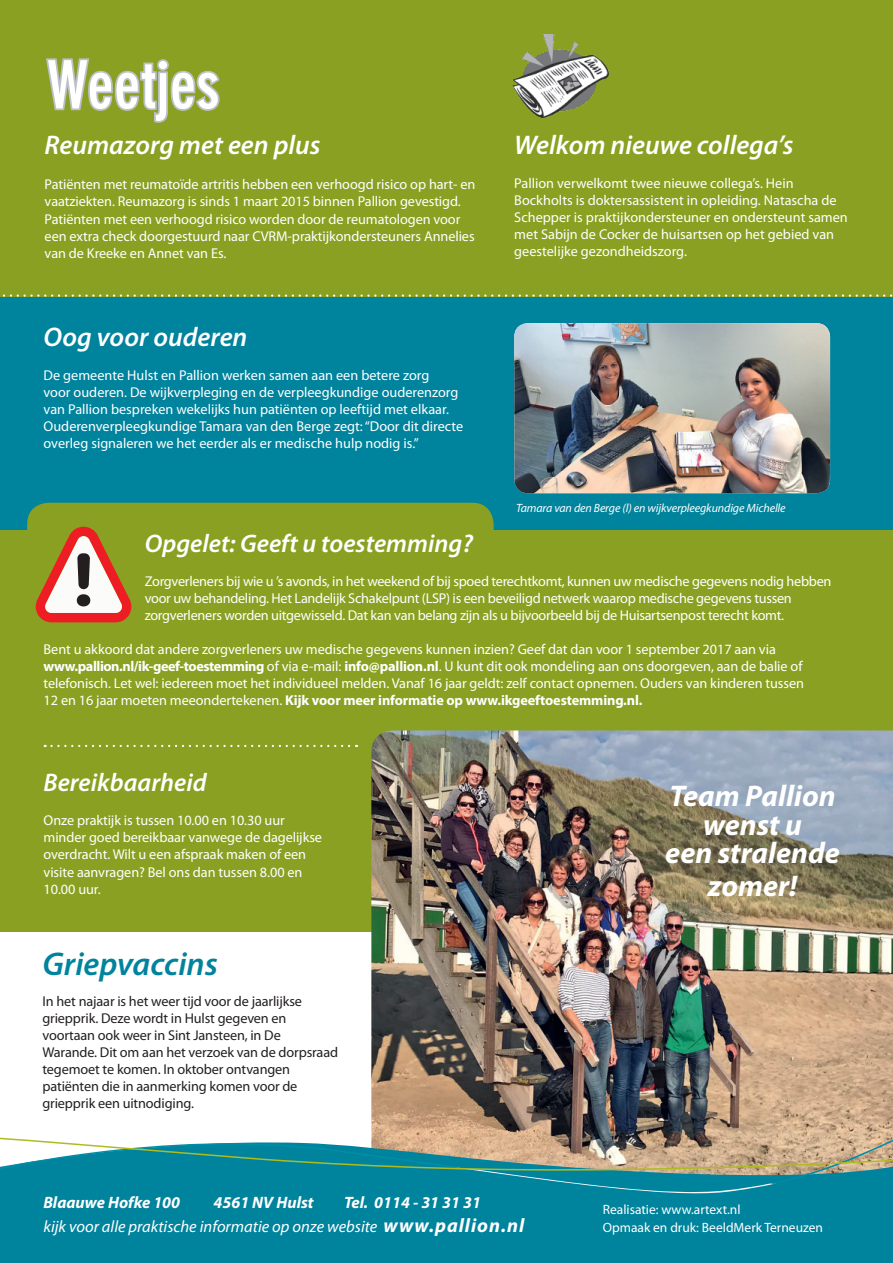
<style>
.page{position:relative;width:893px;height:1263px;background:#fff}
.page>*{position:absolute;margin:0;border:0;box-sizing:border-box;transform-origin:0 0}
.t1{font:700 condensed 65.7px "DIN Neuzeit Grotesk";color:#fff}
.t2{font:italic 600 33px "Myriad Pro";color:#00839d}
.t3{font:italic 700 30px/28.5px "Myriad Pro";color:#fff;text-align:center}
.t4{font:italic 600 27px "Myriad Pro";color:#fff}
.t5{font:italic 600 25.5px "Myriad Pro";color:#fff}
.t6{font:italic 16.5px/24px "Myriad Pro";color:#fff}
.t7{font:italic 700 16.5px "Myriad Pro";color:#fff}
.t8{font:14.25px/17.1px "Myriad Pro";letter-spacing:-.005em;color:#fff}
.t9{font:14.25px/17.1px "Myriad Pro";letter-spacing:-.01em;color:#231f20}
.t10{font:13.5px/18px "Myriad Pro";color:#fff}
.t11{font:italic 12px "Myriad Pro";letter-spacing:-.01em;color:#fff}
.s1{font-weight:700}
.s2{font-weight:700;font-size:19.5px}
</style>
<div class="page">
<div style="left:0;top:297px;width:893px;height:347px;background:#00839d"></div>
<div style="left:0;top:0;width:893px;height:297px;background:#8aa022"></div>
<svg style="left:46px;top:58px;width:174px;height:65px"></svg>
<img style="left:512px;top:34px;width:96px;height:83px">
<svg style="left:2px;top:294px;width:891px;height:3px"></svg>
<div style="left:27px;top:503px;width:467px;height:83px;background:#8aa022;border-radius:21px"></div>
<img style="left:514px;top:323px;width:316px;height:170px">
<div style="left:0;top:530px;width:893px;height:220px;background:#8aa022"></div>
<div style="left:0;top:723px;width:377px;height:208px;background:#8aa022"></div>
<svg style="left:45px;top:745px;width:312px;height:2px"></svg>
<img style="left:371px;top:730px;width:522px;height:395px">
<div style="left:0;top:1240px;width:893px;height:23px;background:#00839d"></div>
<svg style="left:0;top:1125px;width:893px;height:115px;background:#3f949e"></svg>
<svg style="left:36px;top:527px;width:95px;height:95px"></svg>
<h1 class="t1" style="left:47px;top:47px;width:174px">Weetjes</h1>
<h3 class="t4" style="left:45px;top:130px;width:277px">Reumazorg met een plus</h3>
<p class="t8" style="left:45px;top:176px;width:432px">Patiënten met reumatoïde artritis hebben een verhoogd risico op hart- en vaatziekten. Reumazorg is sinds 1 maart 2015 binnen Pallion gevestigd.<br>Patiënten met een verhoogd risico worden door de reumatologen voor een extra check doorgestuurd naar CVRM-praktijkondersteuners Annelies van de Kreeke en Annet van Es.</p>
<h3 class="t4" style="left:44px;top:322px;width:205px">Oog voor ouderen</h3>
<p class="t8" style="left:44px;top:366px;width:421px">De gemeente Hulst en Pallion werken samen aan een betere zorg<br>voor ouderen. De wijkverpleging en de verpleegkundige ouderenzorg van Pallion bespreken wekelijks hun patiënten op leeftijd met elkaar.<br>Ouderenverpleegkundige Tamara van den Berge zegt: “Door dit directe overleg signaleren we het eerder als er medische hulp nodig is.”</p>
<h3 class="t4" style="left:514px;top:130px;width:281px">Welkom nieuwe collega’s</h3>
<p class="t8" style="left:514px;top:174px;width:335px">Pallion verwelkomt twee nieuwe collega’s. Hein Bockholts is doktersassistent in opleiding. Natascha de Schepper is praktijkondersteuner en ondersteunt samen met Sabijn de Cocker de huisartsen op het gebied van geestelijke gezondheidszorg.</p>
<p class="t11" style="left:516px;top:500px;width:271px">Tamara van den Berge (l) en wijkverpleegkundige Michelle</p>
<h3 class="t5" style="left:145px;top:529px;width:330px">Opgelet: Geeft u toestemming?</h3>
<p class="t8" style="left:145px;top:572px;width:688px">Zorgverleners bij wie u ’s avonds, in het weekend of bij spoed terechtkomt, kunnen uw medische gegevens nodig hebben voor uw behandeling. Het Landelijk Schakelpunt (LSP) is een beveiligd netwerk waarop medische gegevens tussen zorgverleners worden uitgewisseld. Dat kan van belang zijn als u bijvoorbeeld bij de Huisartsenpost terecht komt.</p>
<p class="t8" style="left:44px;top:640px;width:762px">Bent u akkoord dat andere zorgverleners uw medische gegevens kunnen inzien? Geef dat dan voor 1 september 2017 aan via <span class="s1">www.pallion.nl/ik-geef-toestemming</span> of via e-mail: <span class="s1">info@pallion.nl</span>. U kunt dit ook mondeling aan ons doorgeven, aan de balie of telefonisch. Let wel: iedereen moet het individueel melden. Vanaf 16 jaar geldt: zelf contact opnemen. Ouders van kinderen tussen 12 en 16 jaar moeten meeondertekenen. <span class="s1">Kijk voor meer informatie op www.ikgeeftoestemming.nl.</span></p>
<h3 class="t5" style="left:44px;top:768px;width:165px">Bereikbaarheid</h3>
<p class="t8" style="left:44px;top:812px;width:280px">Onze praktijk is tussen 10.00 en 10.30 uur minder goed bereikbaar vanwege de dagelijkse overdracht. Wilt u een afspraak maken of een visite aanvragen? Bel ons dan tussen 8.00 en 10.00 uur.</p>
<h2 class="t2" style="left:42px;top:946px;width:177px">Griepvaccins</h2>
<p class="t9" style="left:42px;top:992px;width:297px">In het najaar is het weer tijd voor de jaarlijkse griepprik. Deze wordt in Hulst gegeven en voortaan ook weer in Sint Jansteen, in De Warande. Dit om aan het verzoek van de dorpsraad tegemoet te komen. In oktober ontvangen patiënten die in aanmerking komen voor de griepprik een uitnodiging.</p>
<h3 class="t3" style="left:665px;top:783px;width:176px">Team Pallion wenst u<br>een stralende</h3>
<h3 class="t3" style="left:708px;top:872px;width:91px">zomer!</h3>
<p class="t7" style="left:43px;top:1193px;width:138px">Blaauwe Hofke 100</p>
<p class="t7" style="left:214px;top:1193px;width:102px">4561 NV Hulst</p>
<p class="t6" style="left:43px;top:1190px;width:482px;text-indent:301px"><span class="s1">Tel. 0114 - 31 31 31<br></span>kijk voor alle praktische informatie op onze website <span class="s2">www.pallion.nl</span></p>
<p class="t10" style="left:603px;top:1200px;width:222px">Realisatie: www.artext.nl<br>Opmaak en druk: BeeldMerk Terneuzen</p>
</div>
